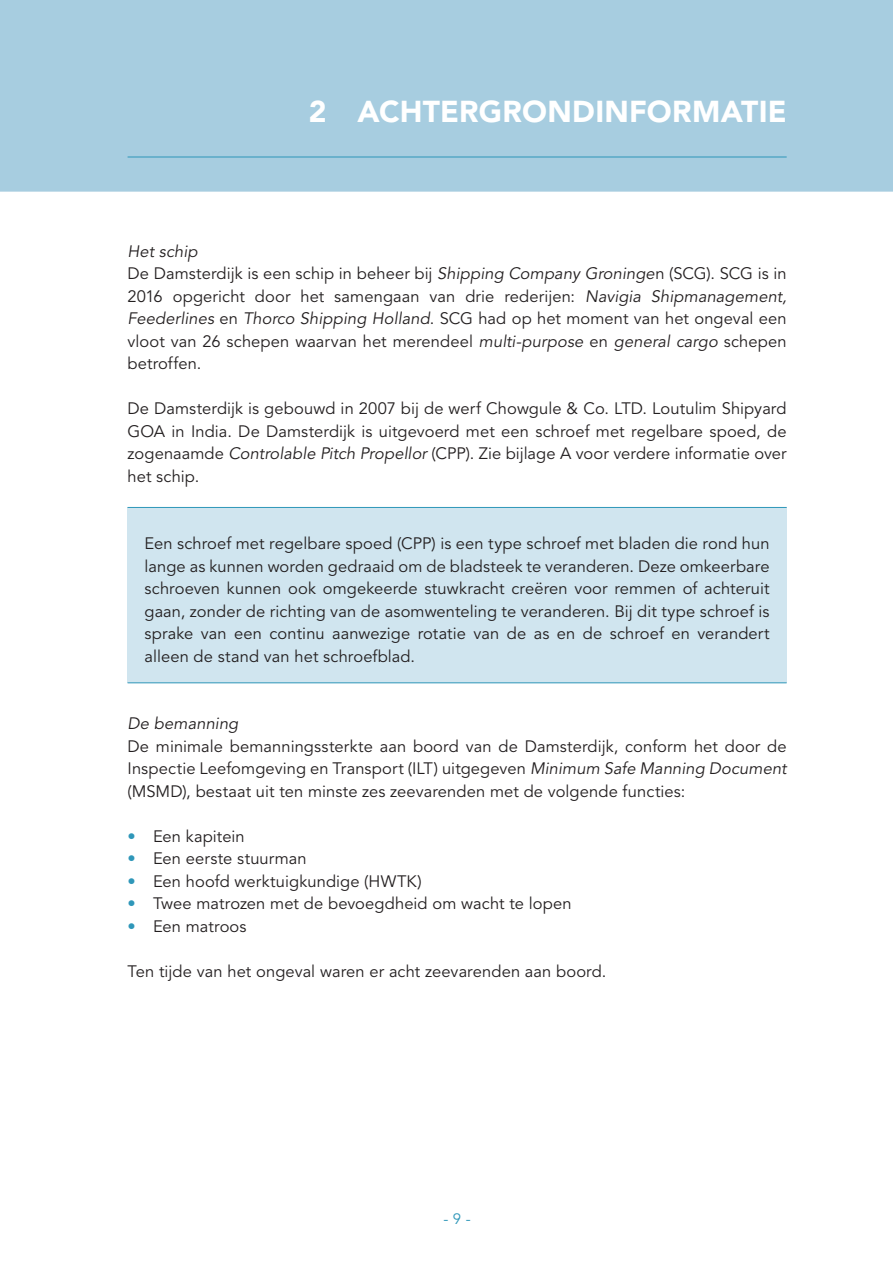
<style>
.page{position:relative;width:893px;height:1263px;background:#fff}
.page>*{position:absolute;margin:0;border:0;box-sizing:border-box;transform-origin:0 0}
.t1{font:900 30px "Avenir LT Std";letter-spacing:.01em;color:#fff}
.Bodytekst{font:16.5px/22.5px "Avenir LT Std";letter-spacing:.005em;color:#231f20;text-align:justify}
.Bodytekst-2{font:italic 16.5px "Avenir LT Std";letter-spacing:.01em;color:#231f20}
.t2{font:15px "Avenir LT Std";color:#2f97b9}
.s1{font-style:italic}
.s2{font-weight:900;color:#2f97b9}
</style>
<div class="page">
<div style="left:0;top:0;width:893px;height:192px;background:#a7cde0"></div>
<hr style="left:128px;top:157px;width:659px;height:1px;background:#2f97b9">
<div style="left:128px;top:507px;width:659px;height:176px;background:#d0e5ef"></div>
<hr style="left:128px;top:507px;width:659px;height:1px;background:#2f97b9">
<hr style="left:128px;top:682px;width:659px;height:1px;background:#2f97b9">
<p class="t1" style="left:309px;top:93px;width:479px">2 ACHTERGRONDINFORMATIE</p>
<p class="Bodytekst-2" style="left:128px;top:241px;width:72px">Het schip</p>
<p class="Bodytekst" style="left:128px;top:263px;width:661px">De Damsterdijk is een schip in beheer bij <span class="s1">Shipping Company Groninge</span>n (SCG). SCG is in 2016 opgericht door het samengaan van drie rederijen: <span class="s1">Navigia Shipmanagement, Feederlines</span> en <span class="s1">Thorco Shipping Holland</span>. SCG had op het moment van het ongeval een vloot van 26 schepen waarvan het merendeel <span class="s1">multi-purpose</span> en <span class="s1">general cargo</span> schepen betroffen.</p>
<p class="Bodytekst" style="left:128px;top:398px;width:661px">De Damsterdijk is gebouwd in 2007 bij de werf Chowgule &amp; Co. LTD. Loutulim Shipyard GOA in India. De Damsterdijk is uitgevoerd met een schroef met regelbare spoed, de zogenaamde <span class="s1">Controlable Pitch Propellor</span> (CPP). Zie bijlage A voor verdere informatie over het schip.</p>
<p class="Bodytekst" style="left:145px;top:533px;width:627px">Een schroef met regelbare spoed (CPP) is een type schroef met bladen die rond hun lange as kunnen worden gedraaid om de bladsteek te veranderen. Deze omkeerbare schroeven kunnen ook omgekeerde stuwkracht creëren voor remmen of achteruit gaan, zonder de richting van de asomwenteling te veranderen. Bij dit type schroef is sprake van een continu aanwezige rotatie van de as en de schroef en verandert alleen de stand van het schroefblad.</p>
<p class="Bodytekst-2" style="left:128px;top:714px;width:112px">De bemanning</p>
<p class="Bodytekst" style="left:128px;top:735px;width:661px">De minimale bemanningssterkte aan boord van de Damsterdijk, conform het door de Inspectie Leefomgeving en Transport (ILT) uitgegeven <span class="s1">Minimum Safe Manning Document </span>(MSMD), bestaat uit ten minste zes zeevarenden met de volgende functies:</p>
<p class="Bodytekst" style="left:128px;top:825px;width:119px"><span class="s2">•</span> Een kapitein</p>
<p class="Bodytekst" style="left:128px;top:848px;width:181px"><span class="s2">•</span> Een eerste stuurman</p>
<p class="Bodytekst" style="left:128px;top:870px;width:296px"><span class="s2">•</span> Een hoofd werktuigkundige (HWTK)</p>
<p class="Bodytekst" style="left:128px;top:893px;width:446px"><span class="s2">•</span> Twee matrozen met de bevoegdheid om wacht te lopen</p>
<p class="Bodytekst" style="left:128px;top:915px;width:121px"><span class="s2">•</span> Een matroos</p>
<p class="Bodytekst" style="left:128px;top:960px;width:480px">Ten tijde van het ongeval waren er acht zeevarenden aan boord.</p>
<p class="t2" style="left:443px;top:1210px;width:29px">- 9 -</p>
</div>
